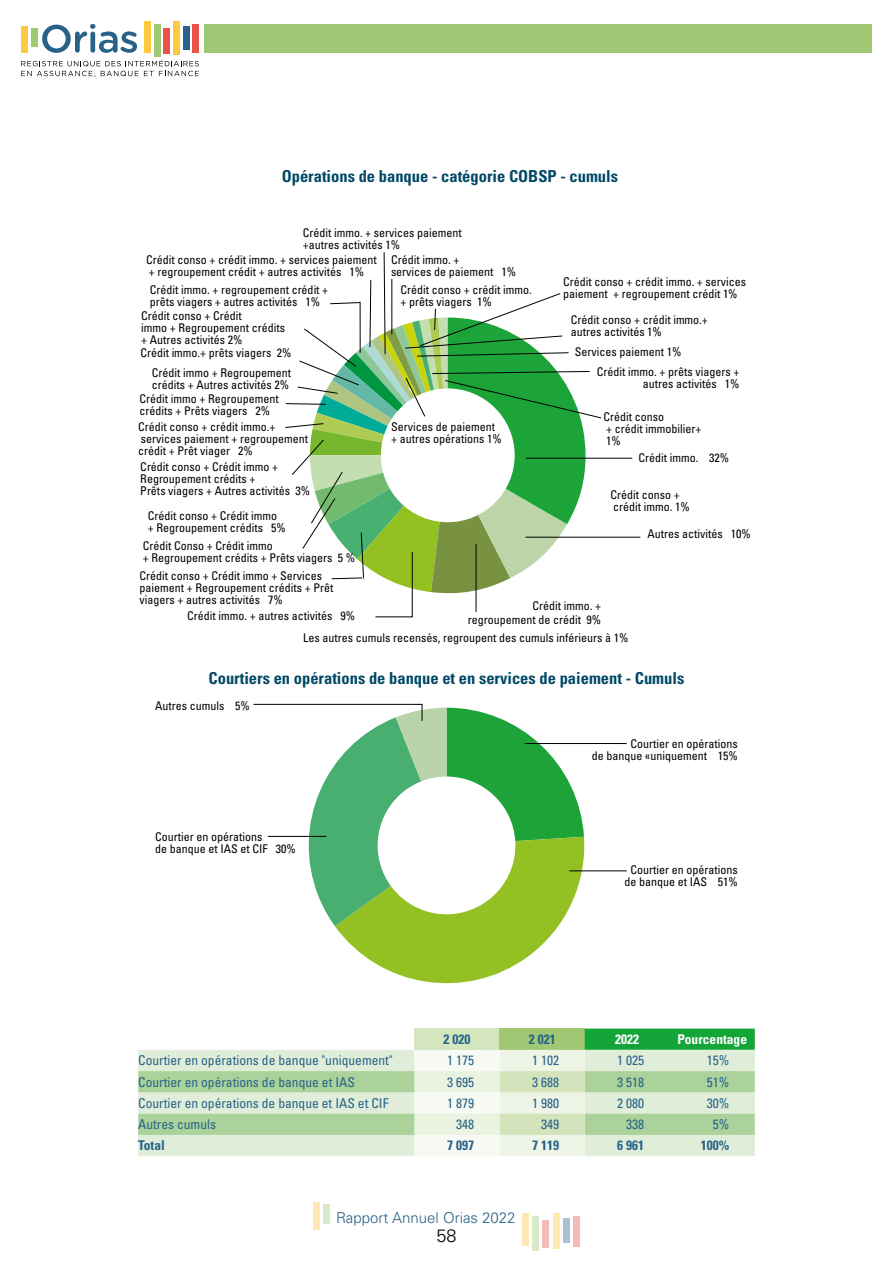
<style>
.page{position:relative;width:893px;height:1263px;background:#fff}
.page>*{position:absolute;margin:0;border:0;box-sizing:border-box;transform-origin:0 0}
.t1{font:300 18px "Univers LT Std";color:#000}
.t2{font:700 condensed 16.5px "Univers LT Std";color:#004966}
.t3{font:300 15px "Univers LT Std";color:#286389}
.t4{font:condensed 13.5px "Univers LT Std";color:#286389}
.t5{font:700 condensed 13.5px "Univers LT Std";color:#286389}
.t6{font:700 condensed 13.5px "Univers LT Std";color:#fff}
.t7{font:condensed 12px/12px "Univers LT Std";color:#000}
</style>
<div class="page">
<div style="left:313px;top:1202px;width:7px;height:28px;background:#fee9b2"></div>
<div style="left:323px;top:1204px;width:7px;height:20px;background:#d9e8c7"></div>
<div style="left:522px;top:1213px;width:7px;height:33px;background:#fee9b2"></div>
<div style="left:533px;top:1216px;width:6px;height:34px;background:#d9e8c7"></div>
<div style="left:543px;top:1220px;width:6px;height:27px;background:#f6bab6"></div>
<div style="left:553px;top:1213px;width:6px;height:35px;background:#fee9b2"></div>
<div style="left:563px;top:1219px;width:6px;height:24px;background:#a9c1d0"></div>
<div style="left:573px;top:1216px;width:7px;height:30px;background:#f6bab6"></div>
<svg style="left:42px;top:24px;width:95px;height:29px"></svg>
<div style="left:21px;top:26px;width:7px;height:26px;background:#fdc93e"></div>
<div style="left:31px;top:28px;width:6px;height:19px;background:#a1c874"></div>
<div style="left:144px;top:21px;width:7px;height:31px;background:#fdc93e"></div>
<div style="left:154px;top:24px;width:6px;height:32px;background:#a1c874"></div>
<div style="left:164px;top:28px;width:6px;height:25px;background:#ea5248"></div>
<div style="left:173px;top:21px;width:7px;height:34px;background:#fdc93e"></div>
<div style="left:183px;top:26px;width:6px;height:24px;background:#296289"></div>
<div style="left:193px;top:24px;width:6px;height:29px;background:#ea5248"></div>
<svg style="left:21px;top:60px;width:178px;height:17px"></svg>
<hr style="left:526px;top:458px;width:106px;height:1px;background:#000">
<hr style="left:525px;top:537px;width:115px;height:1px;background:#000">
<hr style="left:525px;top:743px;width:102px;height:1px;background:#000">
<hr style="left:569px;top:871px;width:58px;height:1px;background:#000">
<svg style="left:253px;top:704px;width:331px;height:279px"></svg>
<svg style="left:138px;top:1028px;width:617px;height:128px;background:#cce4c4"></svg>
<div style="left:204px;top:24px;width:668px;height:29px;background:#a0c774"></div>
<svg style="left:285px;top:252px;width:317px;height:365px"></svg>
<h2 class="t2" style="left:282px;top:166px;width:338px">Opérations de banque - catégorie COBSP - cumuls</h2>
<p class="t7" style="left:303px;top:226px;width:161px">Crédit immo. + services paiement +autres activités 1%</p>
<p class="t7" style="left:146px;top:254px;width:232px">Crédit conso + crédit immo. + services paiement + regroupement crédit + autres activités 1%</p>
<p class="t7" style="left:150px;top:283px;width:180px">Crédit immo. + regroupement crédit + prêts viagers + autres activités 1%</p>
<p class="t7" style="left:141px;top:310px;width:145px">Crédit conso + Crédit<br>immo + Regroupement crédits + Autres activités 2%</p>
<p class="t7" style="left:140px;top:347px;width:153px">Crédit immo.+ prêts viagers 2%</p>
<p class="t7" style="left:152px;top:367px;width:141px">Crédit immo + Regroupement crédits + Autres activités 2%</p>
<p class="t7" style="left:139px;top:393px;width:141px">Crédit immo + Regroupement crédits + Prêts viagers 2%</p>
<p class="t7" style="left:138px;top:420px;width:171px">Crédit conso + crédit immo.+ services paiement + regroupement crédit + Prêt viager 2%</p>
<p class="t7" style="left:140px;top:460px;width:171px">Crédit conso + Crédit immo +<br>Regroupement crédits +<br>Prêts viagers + Autres activités 3%</p>
<p class="t7" style="left:148px;top:510px;width:139px">Crédit conso + Crédit immo + Regroupement crédits 5%</p>
<p class="t7" style="left:391px;top:253px;width:127px">Crédit immo. +<br>services de paiement 1%</p>
<p class="t7" style="left:401px;top:284px;width:133px">Crédit conso + crédit immo. + prêts viagers 1%</p>
<p class="t7" style="left:391px;top:420px;width:112px">Services de paiement + autres opérations 1%</p>
<p class="t7" style="left:563px;top:275px;width:185px">Crédit conso + crédit immo. + services paiement + regroupement crédit 1%</p>
<p class="t7" style="left:571px;top:313px;width:139px">Crédit conso + crédit immo.+ autres activités 1%</p>
<p class="t7" style="left:597px;top:341px;width:144px;line-height:20.5px;text-indent:-22px">Services paiement 1%<br>Crédit immo. + prêts viagers +</p>
<p class="t7" style="left:643px;top:378px;width:98px">autres activités 1%</p>
<p class="t7" style="left:603px;top:411px;width:99px">Crédit conso<br>+ crédit immobilier+<br>1%</p>
<p class="t7" style="left:639px;top:451px;width:92px">Crédit immo. 32%</p>
<p class="t7" style="left:611px;top:488px;width:81px">Crédit conso + crédit immo. 1%</p>
<p class="t7" style="left:647px;top:527px;width:105px">Autres activités 10%</p>
<p class="t7" style="left:143px;top:539px;width:214px">Crédit Conso + Crédit immo<br>+ Regroupement crédits + Prêts viagers 5 %</p>
<p class="t7" style="left:139px;top:569px;width:195px">Crédit conso + Crédit immo + Services paiement + Regroupement crédits + Prêt viagers + autres activités 7%</p>
<p class="t7" style="left:187px;top:610px;width:169px">Crédit immo. + autres activités 9%</p>
<p class="t7" style="left:468px;top:598px;width:135px;line-height:14.4px;text-align:right">Crédit immo. + regroupement de crédit 9%</p>
<p class="t7" style="left:303px;top:631px;width:327px">Les autres cumuls recensés, regroupent des cumuls inférieurs à 1%</p>
<h2 class="t2" style="left:209px;top:668px;width:477px">Courtiers en opérations de banque et en services de paiement - Cumuls</h2>
<p class="t7" style="left:155px;top:699px;width:96px">Autres cumuls 5%</p>
<p class="t7" style="left:155px;top:830px;width:142px">Courtier en opérations<br>de banque et IAS et CIF 30%</p>
<p class="t7" style="left:592px;top:738px;width:147px;text-align:right">Courtier en opérations<br>de banque «uniquement 15%</p>
<p class="t7" style="left:624px;top:864px;width:115px;text-align:center">Courtier en opérations de banque et IAS 51%</p>
<p class="t5" style="left:444px;top:1031px;width:28px">2 020</p>
<p class="t5" style="left:529px;top:1031px;width:28px">2 021</p>
<p class="t6" style="left:615px;top:1031px;width:25px">2022</p>
<p class="t6" style="left:677px;top:1031px;width:71px">Pourcentage</p>
<p class="t4" style="left:138px;top:1052px;width:256px">Courtier en opérations de banque "uniquement"</p>
<p class="t4" style="left:447px;top:1052px;width:28px">1 175</p>
<p class="t4" style="left:532px;top:1052px;width:28px">1 102</p>
<p class="t4" style="left:617px;top:1052px;width:28px">1 025</p>
<p class="t4" style="left:707px;top:1052px;width:24px">15%</p>
<p class="t4" style="left:138px;top:1073px;width:218px">Courtier en opérations de banque et IAS</p>
<p class="t4" style="left:447px;top:1073px;width:28px">3 695</p>
<p class="t4" style="left:532px;top:1073px;width:28px">3 688</p>
<p class="t4" style="left:617px;top:1073px;width:28px">3 518</p>
<p class="t4" style="left:707px;top:1073px;width:24px">51%</p>
<p class="t4" style="left:138px;top:1094px;width:252px">Courtier en opérations de banque et IAS et CIF</p>
<p class="t4" style="left:447px;top:1094px;width:28px">1 879</p>
<p class="t4" style="left:532px;top:1094px;width:28px">1 980</p>
<p class="t4" style="left:617px;top:1094px;width:28px">2 080</p>
<p class="t4" style="left:707px;top:1094px;width:24px">30%</p>
<p class="t4" style="left:138px;top:1116px;width:79px">Autres cumuls</p>
<p class="t4" style="left:456px;top:1116px;width:19px">348</p>
<p class="t4" style="left:541px;top:1116px;width:19px">349</p>
<p class="t4" style="left:626px;top:1116px;width:19px">338</p>
<p class="t4" style="left:713px;top:1116px;width:18px">5%</p>
<p class="t5" style="left:138px;top:1137px;width:28px">Total</p>
<p class="t5" style="left:447px;top:1137px;width:28px">7 097</p>
<p class="t5" style="left:532px;top:1137px;width:28px">7 119</p>
<p class="t5" style="left:617px;top:1137px;width:28px">6 961</p>
<p class="t5" style="left:701px;top:1137px;width:30px">100%</p>
<p class="t3" style="left:336px;top:1209px;width:181px">Rapport Annuel Orias 2022</p>
<h1 class="t1" style="left:436px;top:1224px;width:22px">58</h1>
</div>
